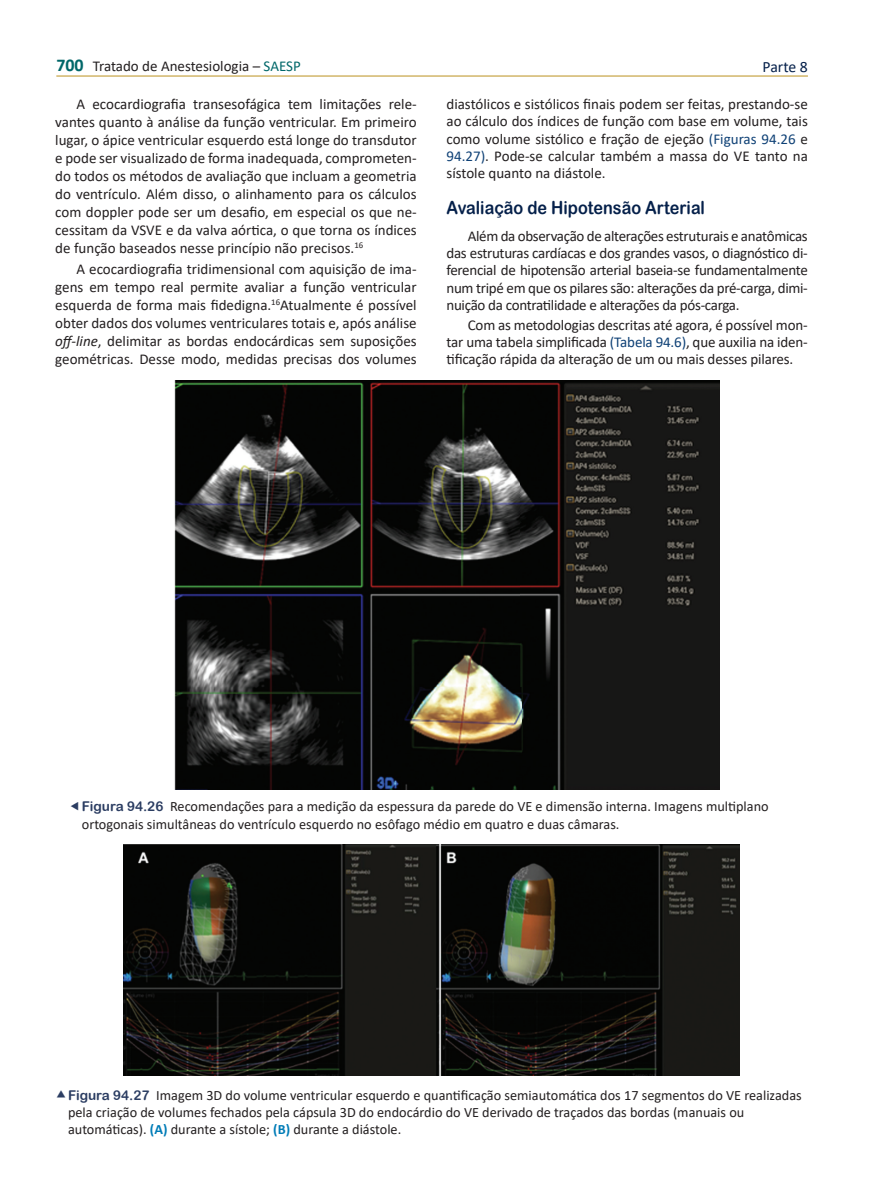
<style>
.page{position:relative;width:893px;height:1191px;background:#fff}
.page>*{position:absolute;margin:0;border:0;box-sizing:border-box;transform-origin:0 0}
.t1{font:18px "Arial Rounded MT Bold";color:#05204a;scale:.9 1}
.t2{font:15.75px "Calibri";letter-spacing:-.005em;color:#05204a}
.t3{font:15px/18px "Calibri";color:#231f20;text-align:justify}
.t4{font:14.25px/17.1px "Calibri";color:#231f20}
.s1{font-weight:700;font-size:18px;color:#006769}
.s2{color:#006769}
.s3{font-style:italic}
.s4{color:#0f4176}
.s5{font-family:"Arial Rounded MT Bold";font-size:13.5px;color:#2b3d62}
.s6{font-weight:700;color:#007cb7}
</style>
<div class="page">
<hr style="left:56px;top:76px;width:752px;height:1px;background:#bb921e">
<img style="left:174px;top:381px;width:545px;height:408px">
<img style="left:124px;top:844px;width:616px;height:231px">
<p class="t3" style="left:56px;top:56px;width:246px"><span class="s1">700</span> Tratado de Anestesiologia – <span class="s2">SAESP</span></p>
<p class="t2" style="left:763px;top:56px;width:47px">Parte 8</p>
<p class="t3" style="left:55px;top:95px;width:363px;text-indent:21px">A ecocardiografia transesofágica tem limitações rele&shy;vantes quanto à análise da função ventricular. Em primeiro lugar, o ápice ventricular esquerdo está longe do transdutor e pode ser visualizado de forma inadequada, comprometen&shy;do todos os métodos de avaliação que incluam a geometria do ventrículo. Além disso, o alinhamento para os cálculos com doppler pode ser um desafio, em especial os que ne&shy;cessitam da VSVE e da valva aórtica, o que torna os índices de função baseados nesse princípio não precisos.<sup>16</sup></p>
<p class="t3" style="left:55px;top:259px;width:363px;text-indent:21px">A ecocardiografia tridimensional com aquisição de ima&shy;gens em tempo real permite avaliar a função ventricular esquerda de forma mais fidedigna.<sup>16</sup>Atualmente é possível obter dados dos volumes ventriculares totais e, após análise <span class="s3">off-line</span>, delimitar as bordas endocárdicas sem suposições geométricas. Desse modo, medidas precisas dos volumes</p>
<p class="t3" style="left:446px;top:95px;width:363px;line-height:17.2px">diastólicos e sistólicos finais podem ser feitas, prestando-se ao cálculo dos índices de função com base em volume, tais como volume sistólico e fração de ejeção <span class="s4">(Figuras 94.26</span> e <span class="s4">94.27)</span>. Pode-se calcular também a massa do VE tanto na sístole quanto na diástole.</p>
<p class="t1" style="left:446px;top:197px;width:289px">avaliação de Hipotensão arterial</p>
<p class="t3" style="left:446px;top:227px;width:363px;line-height:17.1px;text-indent:21px">Além da observação de alterações estruturais e anatômicas das estruturas cardíacas e dos grandes vasos, o diagnóstico di&shy;ferencial de hipotensão arterial baseia-se fundamentalmente num tripé em que os pilares são: alterações da pré-carga, dimi&shy;nuição da contratilidade e alterações da pós-carga.</p>
<p class="t3" style="left:446px;top:315px;width:363px;line-height:17.1px;text-indent:21px">Com as metodologias descritas até agora, é possível mon&shy;tar uma tabela simplificada <span class="s4">(Tabela 94.6)</span>, que auxilia na iden&shy;tificação rápida da alteração de um ou mais desses pilares.</p>
<p class="t4" style="left:82px;top:797px;width:688px"><span class="s5">Figura 94.26</span> Recomendações para a medição da espessura da parede do VE e dimensão interna. Imagens multiplano ortogonais simultâneas do ventrículo esquerdo no esôfago médio em quatro e duas câmaras.</p>
<p class="t4" style="left:68px;top:1086px;width:735px"><span class="s5">Figura 94.27</span> Imagem 3D do volume ventricular esquerdo e quantificação semiautomática dos 17 segmentos do VE realizadas pela criação de volumes fechados pela cápsula 3D do endocárdio do VE derivado de traçados das bordas (manuais ou automáticas). <span class="s6">(A)</span> durante a sístole; <span class="s6">(B)</span> durante a diástole.</p>
</div>
